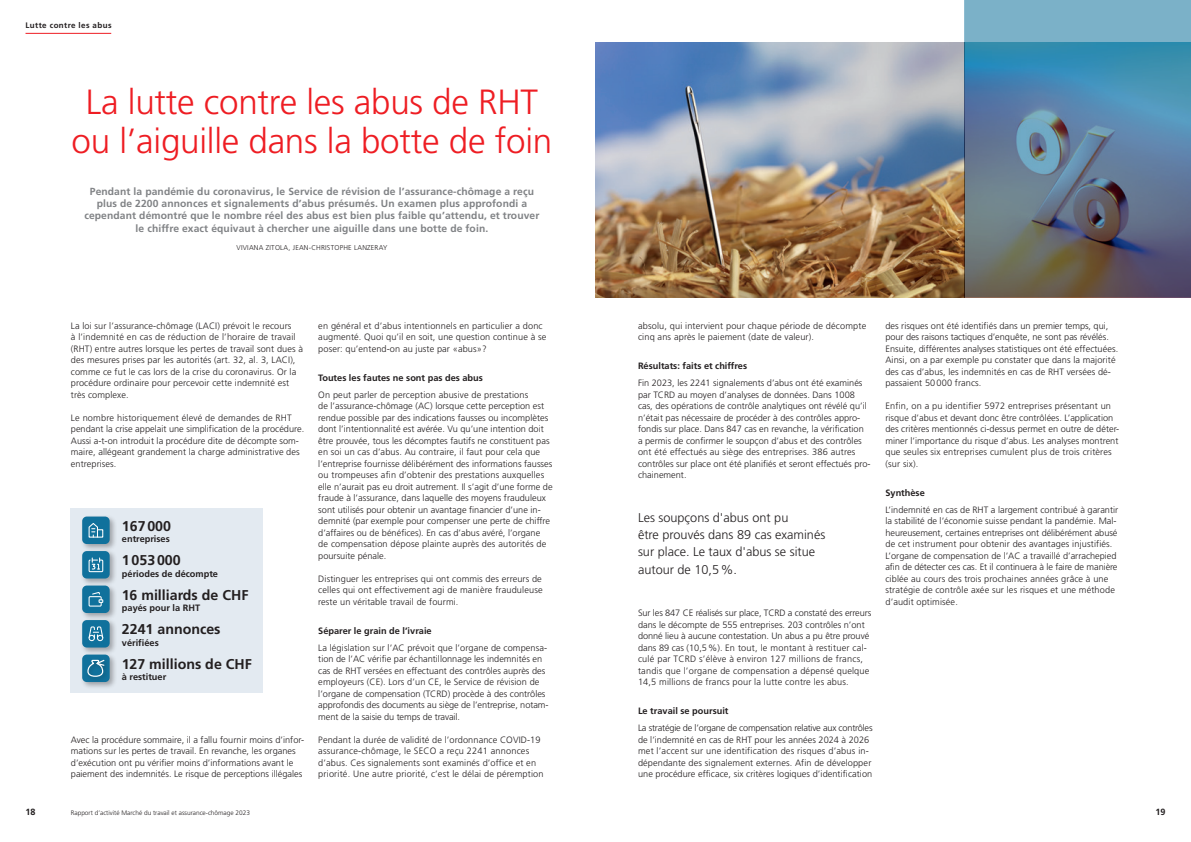
<style>
.page{position:relative;width:1191px;height:842px;background:#fff}
.page>*{position:absolute;margin:0;border:0;box-sizing:border-box;transform-origin:0 0}
.t1{font:300 35px/39px "Frutiger LT Std";letter-spacing:-.01em;color:#ee1d23;text-align:center}
.t2{font:700 14.2px "Frutiger LT Std";color:#231f20}
.t3{font:300 12.7px/17.2px "Frutiger LT Std";color:#231f20}
.t4{font:700 10.3px/12.3px "Frutiger LT Std";letter-spacing:.01em;color:#808285;text-align:center}
.t5{font:300 9.2px/11.5px "Frutiger LT Std";color:#231f20}
.t6{font:700 9.2px "Frutiger LT Std";color:#231f20}
.t7{font:700 9px "Frutiger LT Std";color:#231f20}
.t8{font:700 8px "Frutiger LT Std";letter-spacing:.05em;color:#231f20}
.t9{font:300 7px "Frutiger LT Std";letter-spacing:.03em;color:#231f20}
.t10{font:300 6.5px "Frutiger LT Std";color:#231f20}
</style>
<div class="page">
<img style="left:595px;top:43px;width:369px;height:255px">
<svg style="left:964px;top:0;width:227px;height:298px;background:#5e7f96"></svg>
<hr style="left:26px;top:33px;width:85px;height:1px;background:#ee1d23">
<div style="left:71px;top:508px;width:192px;height:184px;background:#e3eaf1"></div>
<div style="left:80px;top:514px;width:37px;height:37px;background:#231f20;opacity:.35"></div>
<div style="left:82px;top:516px;width:28px;height:28px;background:#10719c;border-radius:5px"></div>
<div style="left:97px;top:529px;width:6px;height:9px;border:1px solid #fff"></div>
<svg style="left:88px;top:523px;width:11px;height:15px"></svg>
<div style="left:80px;top:549px;width:37px;height:37px;background:#231f20;opacity:.35"></div>
<div style="left:82px;top:551px;width:28px;height:27px;background:#10719c;border-radius:5px"></div>
<div style="left:89px;top:559px;width:14px;height:13px;border:1px solid #fff"></div>
<svg style="left:91px;top:558px;width:9px;height:12px"></svg>
<div style="left:80px;top:583px;width:37px;height:37px;background:#231f20;opacity:.35"></div>
<div style="left:82px;top:585px;width:28px;height:28px;background:#10719c;border-radius:5px"></div>
<div style="left:89px;top:596px;width:13px;height:11px;border:1px solid #fff"></div>
<svg style="left:91px;top:592px;width:12px;height:11px"></svg>
<div style="left:80px;top:618px;width:37px;height:37px;background:#231f20;opacity:.35"></div>
<div style="left:82px;top:620px;width:28px;height:27px;background:#10719c;border-radius:5px"></div>
<svg style="left:88px;top:626px;width:15px;height:15px"></svg>
<div style="left:80px;top:652px;width:37px;height:37px;background:#231f20;opacity:.35"></div>
<div style="left:82px;top:654px;width:28px;height:28px;background:#10719c;border-radius:5px"></div>
<div style="left:86px;top:658px;width:24px;height:24px;background:#106e97"></div>
<svg style="left:87px;top:659px;width:18px;height:18px"></svg>
<p class="t8" style="left:26px;top:21px;width:88px">Lutte contre les abus</p>
<h1 class="t1" style="left:72px;top:82px;width:482px">La lutte contre les abus de RHT ou l’aiguille dans la botte de foin</h1>
<p class="t4" style="left:84px;top:185px;width:456px">Pendant la pandémie du coronavirus, le Service de révision de l’assurance-chômage a reçu plus de 2200 annonces et signalements d’abus présumés. Un examen plus approfondi a cependant démontré que le nombre réel des abus est bien plus faible qu’attendu, et trouver le chiffre exact équivaut à chercher une aiguille dans une botte de foin.</p>
<p class="t9" style="left:236px;top:244px;width:152px">VIVIANA ZITOLA, JEAN-CHRISTOPHE LANZERAY</p>
<p class="t5" style="left:71px;top:320px;width:234px">La loi sur l’assurance-chômage (LACI) prévoit le recours<br>à l’indemnité en cas de réduction de l’horaire de travail (RHT) entre autres lorsque les pertes de travail sont dues à des mesures prises par les autorités (art. 32, al. 3, LACI), comme ce fut le cas lors de la crise du coronavirus. Or la procédure ordinaire pour percevoir cette indemnité est très complexe.</p>
<p class="t5" style="left:71px;top:412px;width:235px">Le nombre historiquement élevé de demandes de RHT pendant la crise appelait une simplification de la procédure.<br>Aussi a-t-on introduit la procédure dite de décompte som&shy;maire, allégeant grandement la charge administrative des entreprises.</p>
<h2 class="t2" style="left:122px;top:517px;width:51px">167000</h2>
<p class="t6" style="left:122px;top:533px;width:49px">entreprises</p>
<h2 class="t2" style="left:122px;top:552px;width:60px">1053000</h2>
<p class="t6" style="left:122px;top:568px;width:98px">périodes de décompte</p>
<h2 class="t2" style="left:122px;top:586px;width:128px">16 milliards de CHF</h2>
<p class="t6" style="left:122px;top:602px;width:80px">payés pour la RHT</p>
<h2 class="t2" style="left:122px;top:621px;width:100px">2241 annonces</h2>
<p class="t6" style="left:122px;top:637px;width:38px">vérifiées</p>
<h2 class="t2" style="left:122px;top:655px;width:131px">127 millions de CHF</h2>
<p class="t6" style="left:122px;top:671px;width:46px">à restituer</p>
<p class="t5" style="left:71px;top:734px;width:235px">Avec la procédure sommaire, il a fallu fournir moins d’infor&shy;mations sur les pertes de travail. En revanche, les organes d’exécution ont pu vérifier moins d’informations avant le paiement des indemnités. Le risque de perceptions illégales</p>
<p class="t5" style="left:318px;top:320px;width:229px">en général et d’abus intentionnels en particulier a donc augmenté. Quoi qu’il en soit, une question continue à se poser: qu’entend-on au juste par «abus»?</p>
<p class="t6" style="left:318px;top:372px;width:166px">Toutes les fautes ne sont pas des abus</p>
<p class="t5" style="left:318px;top:389px;width:236px">On peut parler de perception abusive de prestations<br>de l’assurance-chômage (AC) lorsque cette perception est rendue possible par des indications fausses ou incomplètes dont l’intentionnalité est avérée. Vu qu’une intention doit être prouvée, tous les décomptes fautifs ne constituent pas en soi un cas d’abus. Au contraire, il faut pour cela que l’entreprise fournisse délibérément des informations fausses ou trompeuses afin d’obtenir des prestations auxquelles elle n’aurait pas eu droit autrement. Il s’agit d’une forme de fraude à l’assurance, dans laquelle des moyens frauduleux sont utilisés pour obtenir un avantage financier d’une in&shy;demnité (par exemple pour compenser une perte de chiffre d’affaires ou de bénéfices). En cas d’abus avéré, l’organe<br>de compensation dépose plainte auprès des autorités de poursuite pénale.</p>
<p class="t5" style="left:318px;top:573px;width:226px;text-align:justify">Distinguer les entreprises qui ont commis des erreurs de celles qui ont effectivement agi de manière frauduleuse reste un véritable travail de fourmi.</p>
<p class="t6" style="left:318px;top:625px;width:115px">Séparer le grain de l’ivraie</p>
<p class="t5" style="left:318px;top:642px;width:232px">La législation sur l’AC prévoit que l’organe de compensa&shy;tion de l’AC vérifie par échantillonnage les indemnités en cas de RHT versées en effectuant des contrôles auprès des employeurs (CE). Lors d’un CE, le Service de révision de l’organe de compensation (TCRD) procède à des contrôles approfondis des documents au siège de l’entreprise, notam&shy;ment de la saisie du temps de travail.</p>
<p class="t5" style="left:318px;top:734px;width:227px">Pendant la durée de validité de l’ordonnance COVID-19 assurance-chômage, le SECO a reçu 2241 annonces d’abus. Ces signalements sont examinés d’office et en priorité. Une autre priorité, c’est le délai de péremption</p>
<p class="t5" style="left:638px;top:320px;width:230px">absolu, qui intervient pour chaque période de décompte cinq ans après le paiement (date de valeur).</p>
<p class="t6" style="left:638px;top:360px;width:111px">Résultats: faits et chiffres</p>
<p class="t5" style="left:638px;top:378px;width:234px">Fin 2023, les 2241 signalements d’abus ont été examinés par TCRD au moyen d’analyses de données. Dans 1008 cas, des opérations de contrôle analytiques ont révélé qu’il n’était pas nécessaire de procéder à des contrôles appro&shy;fondis sur place. Dans 847 cas en revanche, la vérification a permis de confirmer le soupçon d’abus et des contrôles ont été effectués au siège des entreprises. 386 autres contrôles sur place ont été planifiés et seront effectués pro&shy;chainement.</p>
<h3 class="t3" style="left:638px;top:509px;width:189px">Les soupçons d'abus ont pu<br>être prouvés dans 89 cas examinés sur place. Le taux d'abus se situe autour de 10,5%.</h3>
<p class="t5" style="left:638px;top:608px;width:235px">Sur les 847 CE réalisés sur place, TCRD a constaté des erreurs dans le décompte de 555 entreprises. 203 contrôles n’ont donné lieu à aucune contestation. Un abus a pu être prouvé dans 89 cas (10,5%). En tout, le montant à restituer cal&shy;culé par TCRD s’élève à environ 127 millions de francs, tandis que l’organe de compensation a dépensé quelque 14,5 millions de francs pour la lutte contre les abus.</p>
<p class="t6" style="left:638px;top:705px;width:92px">Le travail se poursuit</p>
<p class="t5" style="left:638px;top:723px;width:236px">La stratégie de l’organe de compensation relative aux contrôles de l’indemnité en cas de RHT pour les années 2024 à 2026 met l’accent sur une identification des risques d’abus in&shy;dépendante des signalement externes. Afin de développer une procédure efficace, six critères logiques d’identification</p>
<p class="t5" style="left:885px;top:320px;width:234px">des risques ont été identifiés dans un premier temps, qui, pour des raisons tactiques d’enquête, ne sont pas révélés.<br>Ensuite, différentes analyses statistiques ont été effectuées.<br>Ainsi, on a par exemple pu constater que dans la majorité des cas d’abus, les indemnités en cas de RHT versées dé&shy;passaient 50 000 francs.</p>
<p class="t5" style="left:885px;top:401px;width:235px">Enfin, on a pu identifier 5972 entreprises présentant un risque d’abus et devant donc être contrôlées. L’application des critères mentionnés ci-dessus permet en outre de déter&shy;miner l’importance du risque d’abus. Les analyses montrent que seules six entreprises cumulent plus de trois critères (sur six).</p>
<p class="t6" style="left:885px;top:487px;width:41px">Synthèse</p>
<p class="t5" style="left:885px;top:504px;width:234px">L’indemnité en cas de RHT a largement contribué à garantir la stabilité de l’économie suisse pendant la pandémie. Mal&shy;heureusement, certaines entreprises ont délibérément abusé de cet instrument pour obtenir des avantages injustifiés.<br>L’organe de compensation de l’AC a travaillé d’arrachepied afin de détecter ces cas. Et il continuera à le faire de manière ciblée au cours des trois prochaines années grâce à une stratégie de contrôle axée sur les risques et une méthode d’audit optimisée.</p>
<p class="t7" style="left:26px;top:806px;width:12px">18</p>
<p class="t10" style="left:71px;top:809px;width:181px">Rapport d’activité Marché du travail et assurance-chômage 2023</p>
<p class="t7" style="left:1155px;top:806px;width:12px">19</p>
</div>
